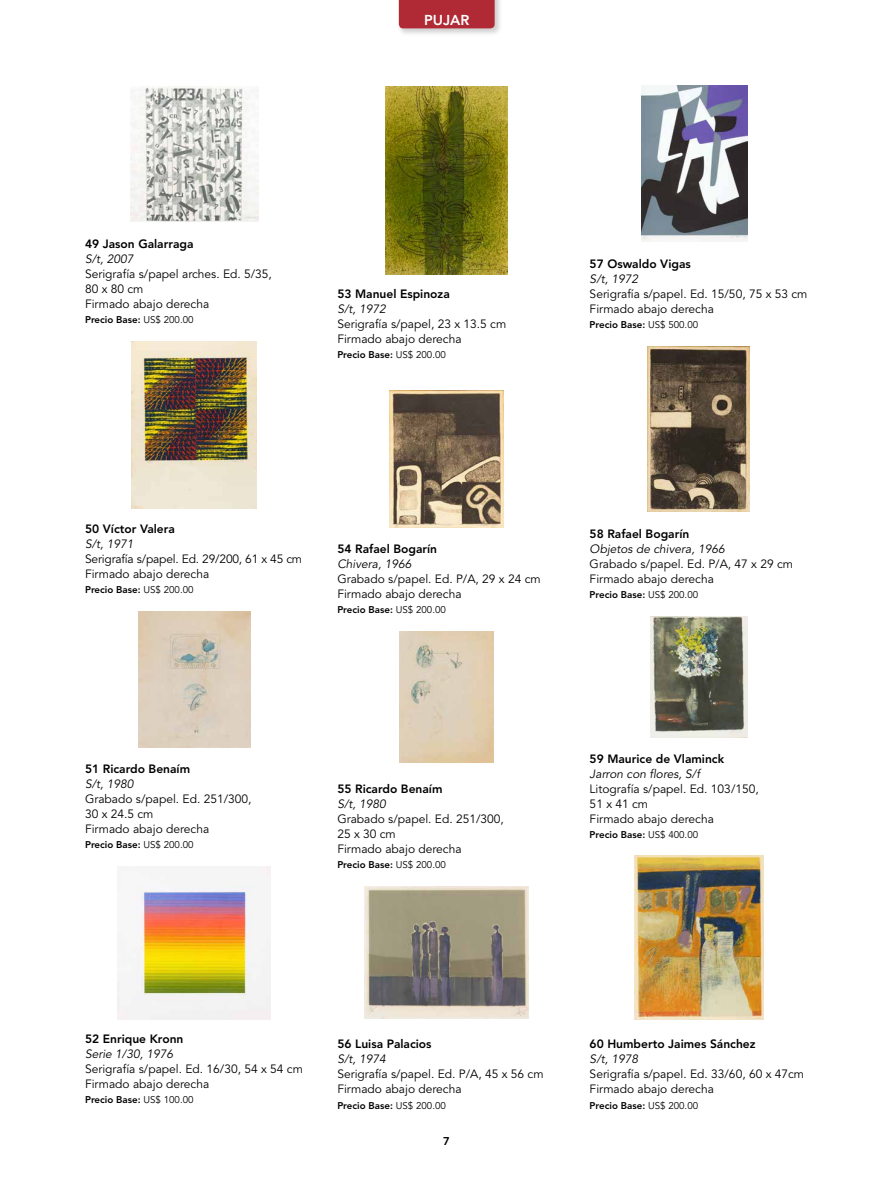
<style>
.page{position:relative;width:893px;height:1191px;background:#fff}
.page>*{position:absolute;margin:0;border:0;box-sizing:border-box;transform-origin:0 0}
.t1{font:800 14.25px "Avenir LT Std";color:#fff}
.t2{font:12px/15px "Avenir LT Std";color:#000}
.t3{font:800 12px "Avenir LT Std";color:#000}
.t4{font:italic 12px "Avenir LT Std";color:#000}
.t5{font:800 11.25px "Avenir LT Std";color:#000}
.t6{font:800 9.75px "Avenir LT Std";color:#000}
.s1{font-weight:400}
</style>
<div class="page">
<div style="left:397px;top:0;width:106px;height:36px;background:#000;opacity:.2"></div>
<div style="left:399px;top:0;width:96px;height:28px;background:#af2a34"></div>
<img style="left:385px;top:86px;width:123px;height:188px">
<img style="left:130px;top:86px;width:128px;height:135px">
<img style="left:641px;top:85px;width:106px;height:156px">
<img style="left:648px;top:346px;width:102px;height:165px">
<img style="left:390px;top:391px;width:113px;height:136px">
<img style="left:131px;top:341px;width:126px;height:167px">
<img style="left:400px;top:631px;width:93px;height:131px">
<img style="left:635px;top:855px;width:128px;height:164px">
<img style="left:650px;top:616px;width:97px;height:122px">
<img style="left:365px;top:886px;width:163px;height:132px">
<img style="left:138px;top:611px;width:112px;height:136px">
<img style="left:118px;top:866px;width:153px;height:153px">
<p class="t1" style="left:424px;top:11px;width:47px">PUJAR</p>
<p class="t3" style="left:85px;top:237px;width:110px">49 Jason Galarraga</p>
<p class="t4" style="left:85px;top:252px;width:50px">S/t, 2007</p>
<p class="t2" style="left:85px;top:267px;width:188px">Serigrafía s/papel arches. Ed. 5/35,<br>80 x 80 cm<br>Firmado abajo derecha</p>
<p class="t6" style="left:85px;top:314px;width:110px">Precio Base: <span class="s1">US$ 200.00</span></p>
<p class="t3" style="left:337px;top:287px;width:114px">53 Manuel Espinoza</p>
<p class="t4" style="left:337px;top:302px;width:50px">S/t, 1972</p>
<p class="t2" style="left:337px;top:317px;width:170px">Serigrafía s/papel, 23 x 13.5 cm<br>Firmado abajo derecha</p>
<p class="t6" style="left:337px;top:349px;width:110px">Precio Base: <span class="s1">US$ 200.00</span></p>
<p class="t3" style="left:590px;top:257px;width:103px">57 Oswaldo Vigas</p>
<p class="t4" style="left:590px;top:272px;width:50px">S/t, 1972</p>
<p class="t2" style="left:590px;top:287px;width:219px">Serigrafía s/papel. Ed. 15/50, 75 x 53 cm<br>Firmado abajo derecha</p>
<p class="t6" style="left:590px;top:319px;width:110px">Precio Base: <span class="s1">US$ 500.00</span></p>
<p class="t3" style="left:85px;top:522px;width:91px">50 Víctor Valera</p>
<p class="t4" style="left:85px;top:537px;width:50px">S/t, 1971</p>
<p class="t2" style="left:85px;top:552px;width:219px">Serigrafía s/papel. Ed. 29/200, 61 x 45 cm<br>Firmado abajo derecha</p>
<p class="t6" style="left:85px;top:584px;width:110px">Precio Base: <span class="s1">US$ 200.00</span></p>
<p class="t3" style="left:337px;top:542px;width:101px">54 Rafael Bogarín</p>
<p class="t4" style="left:337px;top:557px;width:76px">Chivera, 1966</p>
<p class="t2" style="left:337px;top:572px;width:205px">Grabado s/papel. Ed. P/A, 29 x 24 cm<br>Firmado abajo derecha</p>
<p class="t6" style="left:337px;top:604px;width:110px">Precio Base: <span class="s1">US$ 200.00</span></p>
<p class="t3" style="left:590px;top:527px;width:101px">58 Rafael Bogarín</p>
<p class="t4" style="left:590px;top:542px;width:137px">Objetos de chivera, 1966</p>
<p class="t2" style="left:590px;top:557px;width:205px">Grabado s/papel. Ed. P/A, 47 x 29 cm<br>Firmado abajo derecha</p>
<p class="t6" style="left:590px;top:589px;width:110px">Precio Base: <span class="s1">US$ 200.00</span></p>
<p class="t3" style="left:85px;top:762px;width:107px">51 Ricardo Benaím</p>
<p class="t4" style="left:85px;top:777px;width:50px">S/t, 1980</p>
<p class="t2" style="left:85px;top:792px;width:168px">Grabado s/papel. Ed. 251/300,<br>30 x 24.5 cm<br>Firmado abajo derecha</p>
<p class="t6" style="left:85px;top:839px;width:110px">Precio Base: <span class="s1">US$ 200.00</span></p>
<p class="t3" style="left:337px;top:782px;width:107px">55 Ricardo Benaím</p>
<p class="t4" style="left:337px;top:797px;width:50px">S/t, 1980</p>
<p class="t2" style="left:337px;top:812px;width:168px">Grabado s/papel. Ed. 251/300,<br>25 x 30 cm<br>Firmado abajo derecha</p>
<p class="t6" style="left:337px;top:859px;width:110px">Precio Base: <span class="s1">US$ 200.00</span></p>
<p class="t3" style="left:590px;top:752px;width:136px">59 Maurice de Vlaminck</p>
<p class="t4" style="left:590px;top:767px;width:112px">Jarron con flores, S/f</p>
<p class="t2" style="left:590px;top:782px;width:171px">Litografía s/papel. Ed. 103/150,<br>51 x 41 cm<br>Firmado abajo derecha</p>
<p class="t6" style="left:590px;top:829px;width:110px">Precio Base: <span class="s1">US$ 400.00</span></p>
<p class="t3" style="left:85px;top:1032px;width:100px">52 Enrique Kronn</p>
<p class="t4" style="left:85px;top:1047px;width:90px">Serie 1/30, 1976</p>
<p class="t2" style="left:85px;top:1062px;width:219px">Serigrafía s/papel. Ed. 16/30, 54 x 54 cm<br>Firmado abajo derecha</p>
<p class="t6" style="left:85px;top:1094px;width:110px">Precio Base: <span class="s1">US$ 100.00</span></p>
<p class="t3" style="left:337px;top:1037px;width:96px">56 Luisa Palacios</p>
<p class="t4" style="left:337px;top:1052px;width:50px">S/t, 1974</p>
<p class="t2" style="left:337px;top:1067px;width:208px">Serigrafía s/papel. Ed. P/A, 45 x 56 cm<br>Firmado abajo derecha</p>
<p class="t6" style="left:337px;top:1099px;width:110px">Precio Base: <span class="s1">US$ 200.00</span></p>
<p class="t5" style="left:443px;top:1134px;width:8px">7</p>
<p class="t3" style="left:590px;top:1037px;width:167px">60 Humberto Jaimes Sánchez</p>
<p class="t4" style="left:590px;top:1052px;width:50px">S/t, 1978</p>
<p class="t2" style="left:590px;top:1067px;width:216px">Serigrafía s/papel. Ed. 33/60, 60 x 47cm<br>Firmado abajo derecha</p>
<p class="t6" style="left:590px;top:1099px;width:110px">Precio Base: <span class="s1">US$ 200.00</span></p>
</div>
